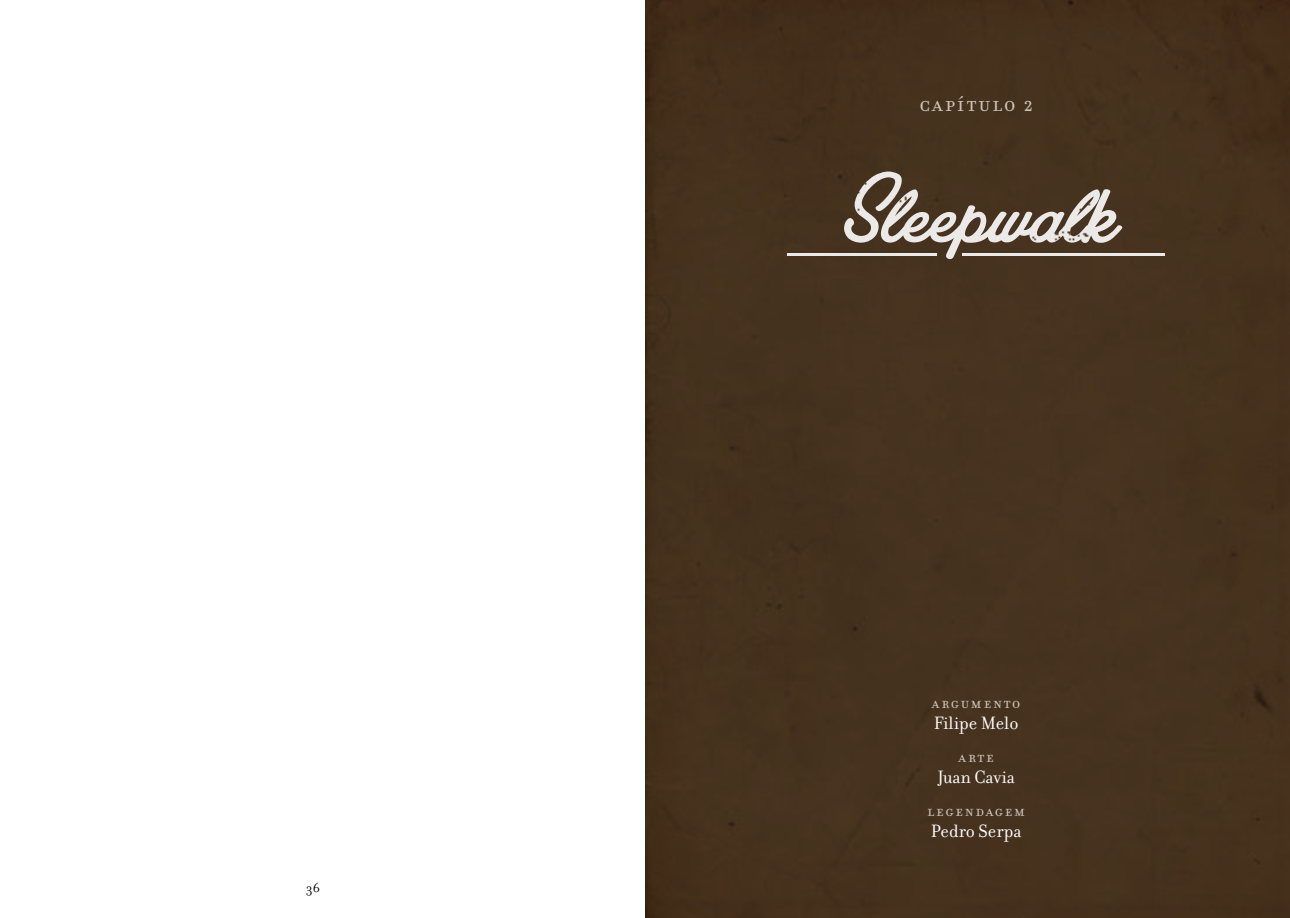
<style>
.page{position:relative;width:1290px;height:918px;background:#fff}
.page>*{position:absolute;margin:0;border:0;box-sizing:border-box;transform-origin:0 0}
.t1{font:24.5px "Filosofia Small Caps";letter-spacing:.08em;color:#cdc4bc}
.t2{font:19.25px "Filosofia OT";color:#fff}
.t3{font:17.5px "Filosofia Small Caps";letter-spacing:.1em;color:#cdc4bc}
.t4{font:14px "Filosofia OT";color:#000}
</style>
<div class="page">
<div style="left:645px;top:0;width:645px;height:918px;background:#4b3824"></div>
<img style="left:788px;top:253px;width:148px;height:2px">
<img style="left:962px;top:253px;width:202px;height:2px">
<img style="left:844px;top:171px;width:261px;height:72px">
<p class="t4" style="left:306px;top:880px;width:15px">36</p>
<p class="t1" style="left:919px;top:90px;width:115px">capítulo 2</p>
<p class="t3" style="left:932px;top:692px;width:90px">argumento</p>
<p class="t2" style="left:934px;top:712px;width:86px">Filipe Melo</p>
<p class="t3" style="left:958px;top:747px;width:37px">arte</p>
<p class="t2" style="left:937px;top:766px;width:79px">Juan Cavia</p>
<p class="t3" style="left:927px;top:801px;width:99px">legendagem</p>
<p class="t2" style="left:931px;top:820px;width:92px">Pedro Serpa</p>
</div>
